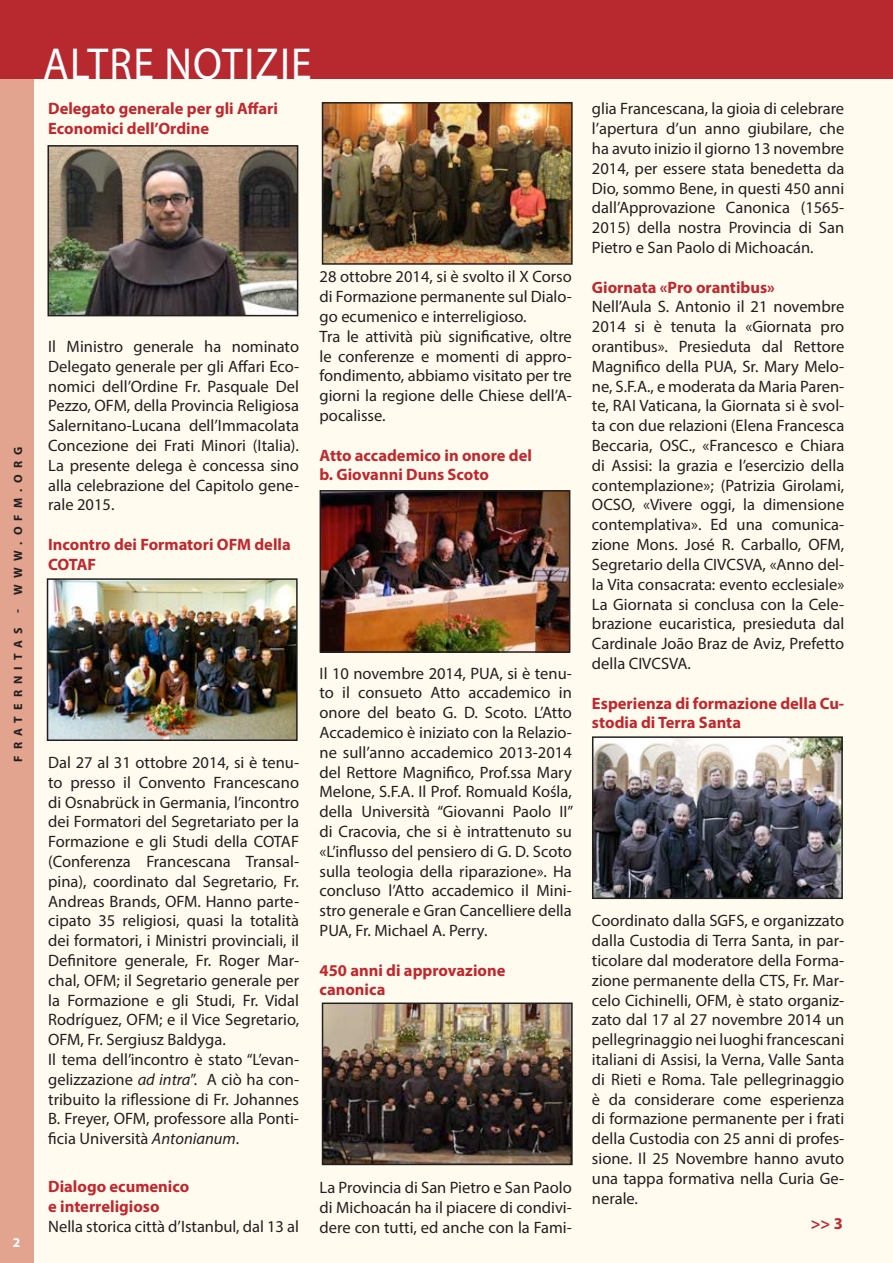
<style>
.page{position:relative;width:893px;height:1263px;background:#fff}
.page>*{position:absolute;margin:0;border:0;box-sizing:border-box;transform-origin:0 0}
.t1{font:45px "Myriad Pro";letter-spacing:.03em;color:#fff;scale:.93 1}
.t2{font:16.5px/19.8px "Myriad Pro";color:#231f20;text-align:justify}
.t3{font:700 16.5px/19.8px "Myriad Pro";color:#c1272d}
.t4{font:700 13.5px "Myriad Pro";color:#fff}
.t5{font:700 12px "Myriad Pro";letter-spacing:.52em;color:#231f20}
.s1{font-style:italic}
</style>
<div class="page">
<div style="left:0;top:78px;width:34px;height:1185px;background:#e2a48f"></div>
<div style="left:0;top:0;width:34px;height:79px;background:#b8292f"></div>
<div style="left:34px;top:79px;width:859px;height:1184px;background:#fffbef"></div>
<div style="left:29px;top:0;width:864px;height:79px;background:#b8292f"></div>
<hr style="left:892px;top:79px;width:1px;height:1184px;background:#fee7d4">
<img style="left:50px;top:148px;width:245px;height:165px">
<div style="left:47px;top:145px;width:251px;height:171px;border:2px solid #231f20"></div>
<img style="left:50px;top:581px;width:245px;height:157px">
<div style="left:47px;top:578px;width:251px;height:163px;border:2px solid #231f20"></div>
<img style="left:325px;top:105px;width:245px;height:157px">
<div style="left:322px;top:102px;width:251px;height:163px;border:2px solid #231f20"></div>
<img style="left:323px;top:493px;width:244px;height:157px">
<div style="left:320px;top:490px;width:250px;height:163px;border:2px solid #231f20"></div>
<img style="left:325px;top:1005px;width:245px;height:157px">
<div style="left:322px;top:1002px;width:251px;height:163px;border:2px solid #231f20"></div>
<img style="left:595px;top:739px;width:245px;height:157px">
<div style="left:592px;top:736px;width:251px;height:163px;border:2px solid #231f20"></div>
<p class="t5" style="left:10px;top:762px;width:317px;rotate:-90deg">FRATERNITAS - WWW.OFM.ORG</p>
<p class="t4" style="left:13px;top:1233px;width:9px">2</p>
<h1 class="t1" style="left:43px;top:36px;width:290px">ALTRE NOTIZIE</h1>
<p class="t3" style="left:48px;top:98px;width:231px">Delegato generale per gli Affari<br>Economici dell’Ordine</p>
<p class="t2" style="left:48px;top:336px;width:252px">Il Ministro generale ha nominato Delegato generale per gli Affari Eco&shy;nomici dell’Ordine Fr. Pasquale Del Pezzo, OFM, della Provincia Religiosa Salernitano-Lucana dell’Immacolata Concezione dei Frati Minori (Italia).<br>La presente delega è concessa sino alla celebrazione del Capitolo gene&shy;rale 2015.</p>
<p class="t3" style="left:48px;top:534px;width:244px">Incontro dei Formatori OFM della<br>COTAF</p>
<p class="t2" style="left:320px;top:267px;width:254px;text-align:left">28 ottobre 2014, si è svolto il X Corso di Formazione permanente sul Dialo&shy;go ecumenico e interreligioso.<br>Tra le attività più significative, oltre le conferenze e momenti di appro&shy;fondimento, abbiamo visitato per tre giorni la regione delle Chiese dell’A&shy;pocalisse.</p>
<p class="t3" style="left:320px;top:445px;width:214px">Atto accademico in onore del b. Giovanni Duns Scoto</p>
<p class="t2" style="left:48px;top:752px;width:252px;text-align:left">Dal 27 al 31 ottobre 2014, si è tenu&shy;to presso il Convento Francescano di Osnabrück in Germania, l’incontro dei Formatori del Segretariato per la Formazione e gli Studi della COTAF (Conferenza Francescana Transal&shy;pina), coordinato dal Segretario, Fr.<br>Andreas Brands, OFM. Hanno parte&shy;cipato 35 religiosi, quasi la totalità dei formatori, i Ministri provinciali, il Definitore generale, Fr. Roger Mar&shy;chal, OFM; il Segretario generale per la Formazione e gli Studi, Fr. Vidal Rodríguez, OFM; e il Vice Segretario, OFM, Fr. Sergiusz Baldyga.<br>Il tema dell’incontro è stato “L’evan&shy;gelizzazione <span class="s1">ad intra</span>”. A ciò ha con&shy;tribuito la riflessione di Fr. Johannes B. Freyer, OFM, professore alla Ponti&shy;ficia Università <span class="s1">Antonianum</span>.</p>
<p class="t3" style="left:48px;top:1176px;width:143px">Dialogo ecumenico e interreligioso</p>
<p class="t2" style="left:48px;top:1216px;width:252px">Nella storica città d’Istanbul, dal 13 al</p>
<p class="t2" style="left:320px;top:663px;width:255px">Il 10 novembre 2014, PUA, si è tenu&shy;to il consueto Atto accademico in onore del beato G. D. Scoto. L’Atto Accademico è iniziato con la Relazio&shy;ne sull’anno accademico 2013-2014 del Rettore Magnifico, Prof.ssa Mary Melone, S.F.A. Il Prof. Romuald Kośla, della Università “Giovanni Paolo II” di Cracovia, che si è intrattenuto su «L’influsso del pensiero di G. D. Scoto sulla teologia della riparazione». Ha concluso l’Atto accademico il Mini&shy;stro generale e Gran Cancelliere della PUA, Fr. Michael A. Perry.</p>
<p class="t3" style="left:320px;top:959px;width:187px">450 anni di approvazione canonica</p>
<p class="t2" style="left:320px;top:1178px;width:254px">La Provincia di San Pietro e San Paolo di Michoacán ha il piacere di condivi&shy;dere con tutti, ed anche con la Fami-</p>
<p class="t2" style="left:592px;top:99px;width:254px">glia Francescana, la gioia di celebrare l’apertura d’un anno giubilare, che ha avuto inizio il giorno 13 novembre 2014, per essere stata benedetta da Dio, sommo Bene, in questi 450 anni dall’Approvazione Canonica (1565- 2015) della nostra Provincia di San Pietro e San Paolo di Michoacán.</p>
<p class="t3" style="left:592px;top:277px;width:184px">Giornata «Pro orantibus»</p>
<p class="t2" style="left:592px;top:297px;width:254px">Nell’Aula S. Antonio il 21 novembre 2014 si è tenuta la «Giornata pro orantibus». Presieduta dal Rettore Magnifico della PUA, Sr. Mary Melo&shy;ne, S.F.A., e moderata da Maria Paren&shy;te, RAI Vaticana, la Giornata si è svol&shy;ta con due relazioni (Elena Francesca Beccaria, OSC., «Francesco e Chiara di Assisi: la grazia e l’esercizio della contemplazione»; (Patrizia Girolami, OCSO, «Vivere oggi, la dimensione contemplativa». Ed una comunica&shy;zione Mons. José R. Carballo, OFM, Segretario della CIVCSVA, «Anno del&shy;la Vita consacrata: evento ecclesiale» La Giornata si conclusa con la Cele&shy;brazione eucaristica, presieduta dal Cardinale João Braz de Aviz, Prefetto della CIVCSVA.</p>
<p class="t3" style="left:592px;top:692px;width:254px">Esperienza di formazione della Cu&shy;stodia di Terra Santa</p>
<p class="t2" style="left:592px;top:911px;width:254px">Coordinato dalla SGFS, e organizzato dalla Custodia di Terra Santa, in par&shy;ticolare dal moderatore della Forma&shy;zione permanente della CTS, Fr. Mar&shy;celo Cichinelli, OFM, è stato organiz&shy;zato dal 17 al 27 novembre 2014 un pellegrinaggio nei luoghi francescani italiani di Assisi, la Verna, Valle Santa di Rieti e Roma. Tale pellegrinaggio è da considerare come esperienza di formazione permanente per i frati della Custodia con 25 anni di profes&shy;sione. Il 25 Novembre hanno avuto una tappa formativa nella Curia Ge&shy;nerale.</p>
<p class="t3" style="left:811px;top:1213px;width:34px">&gt;&gt; 3</p>
</div>
